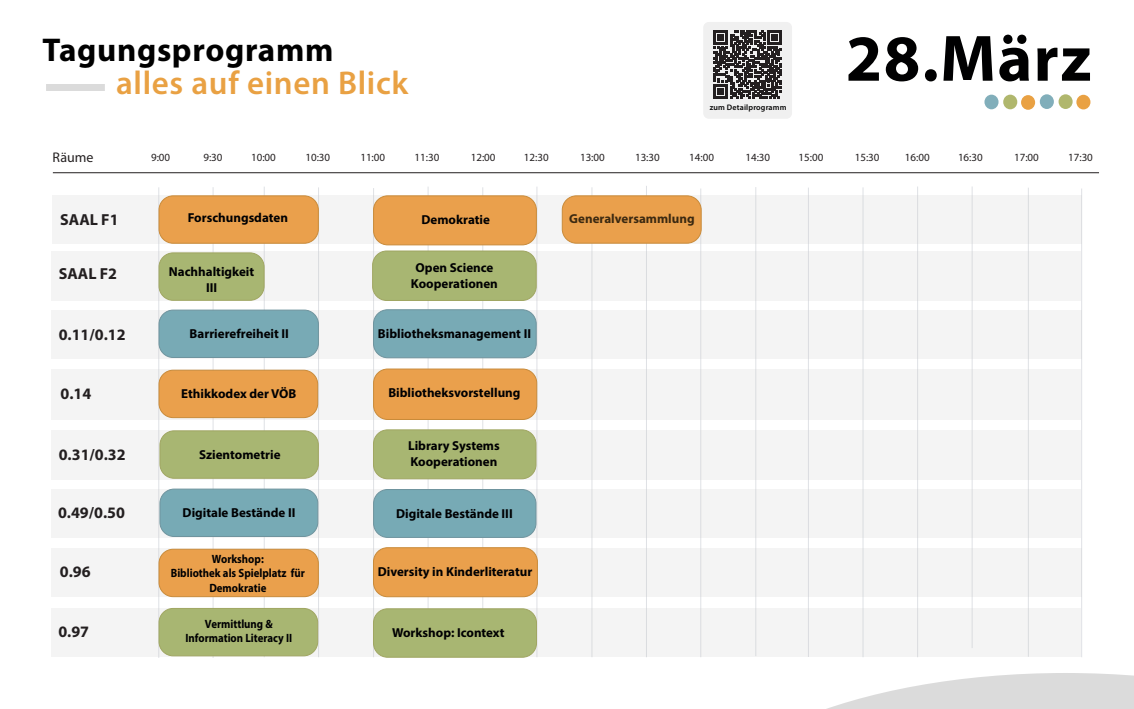
<style>
.page{position:relative;width:1134px;height:709px;background:#fff}
.page>*{position:absolute;margin:0;border:0;box-sizing:border-box;transform-origin:0 0}
.t1{font:700 66px "Myriad Pro";letter-spacing:.02em;color:#000001}
.t2{font:600 33px "Myriad Pro";letter-spacing:.02em;color:#e9a143}
.t3{font:700 33px "Myriad Pro";letter-spacing:.02em;color:#000}
.t4{font:700 16px "Myriad Pro";color:#231f20}
.t5{font:14px "Myriad Pro";color:#231f20}
.t6{font:700 13px "Myriad Pro";color:#000002}
.t7{font:700 13px "Myriad Pro";color:#3b2911}
.t8{font:700 12px/14.4px "Myriad Pro";color:#000002;text-align:center;scale:.9 1}
.t9{font:11px "Myriad Pro";color:#231f20}
.t10{font:600 8px "Myriad Pro";letter-spacing:.02em;color:#000}
</style>
<div class="page">
<hr style="left:159px;top:187px;width:1px;height:471px;background:#dfe1e5">
<hr style="left:213px;top:187px;width:1px;height:471px;background:#dfe1e5">
<hr style="left:1028px;top:188px;width:1px;height:468px;background:#dfe1e5">
<hr style="left:1081px;top:188px;width:1px;height:469px;background:#dfe1e5">
<hr style="left:537px;top:187px;width:1px;height:470px;background:#dfe1e5">
<hr style="left:646px;top:186px;width:1px;height:471px;background:#dfe1e5">
<hr style="left:592px;top:187px;width:1px;height:470px;background:#dfe1e5">
<hr style="left:700px;top:188px;width:1px;height:469px;background:#dfe1e5">
<hr style="left:808px;top:187px;width:1px;height:470px;background:#dfe1e5">
<hr style="left:755px;top:187px;width:1px;height:469px;background:#dfe1e5">
<hr style="left:863px;top:187px;width:1px;height:470px;background:#dfe1e5">
<hr style="left:972px;top:186px;width:1px;height:462px;background:#dfe1e5">
<hr style="left:917px;top:186px;width:1px;height:471px;background:#dfe1e5">
<hr style="left:264px;top:187px;width:1px;height:470px;background:#dfe1e5">
<hr style="left:318px;top:187px;width:1px;height:470px;background:#dfe1e5">
<hr style="left:373px;top:188px;width:1px;height:469px;background:#dfe1e5">
<hr style="left:428px;top:187px;width:1px;height:425px;background:#dfe1e5">
<hr style="left:482px;top:187px;width:1px;height:425px;background:#dfe1e5">
<div style="left:52px;top:251px;width:1029px;height:49px;background:#f4f4f4"></div>
<div style="left:52px;top:310px;width:1029px;height:48px;background:#f4f4f4"></div>
<div style="left:52px;top:548px;width:1029px;height:48px;background:#f4f4f4"></div>
<div style="left:52px;top:608px;width:1029px;height:49px;background:#f4f4f4"></div>
<div style="left:52px;top:196px;width:1029px;height:48px;background:#f4f4f4"></div>
<svg style="left:827px;top:673px;width:307px;height:36px"></svg>
<hr style="left:53px;top:172px;width:1046px;height:1px;background:#231f20">
<div style="left:159px;top:196px;width:159px;height:47px;background:#eaa04c;border-radius:14px"></div>
<div style="left:159px;top:195px;width:160px;height:49px;border:1px solid #c98b3a;border-radius:14px"></div>
<div style="left:374px;top:196px;width:162px;height:49px;background:#eaa04c;border-radius:14px"></div>
<div style="left:373px;top:195px;width:164px;height:50px;border:1px solid #c98b3a;border-radius:14px"></div>
<div style="left:562px;top:196px;width:139px;height:47px;background:#eaa04c;border-radius:14px"></div>
<div style="left:562px;top:195px;width:140px;height:49px;border:1px solid #c98b3a;border-radius:14px"></div>
<div style="left:373px;top:251px;width:163px;height:49px;background:#a8b672;border-radius:14px"></div>
<div style="left:372px;top:250px;width:165px;height:51px;border:1px solid #a0a662;border-radius:14px"></div>
<div style="left:373px;top:310px;width:163px;height:48px;background:#78aab5;border-radius:14px"></div>
<div style="left:373px;top:309px;width:164px;height:49px;border:1px solid #6f949e;border-radius:14px"></div>
<div style="left:1076px;top:95px;width:14px;height:14px;background:#e9a143;border-radius:50%"></div>
<div style="left:1058px;top:94px;width:15px;height:15px;background:#b0b76d;border-radius:50%"></div>
<div style="left:1040px;top:94px;width:14px;height:15px;background:#81aeba;border-radius:50%"></div>
<div style="left:1021px;top:95px;width:14px;height:15px;background:#e9a143;border-radius:50%"></div>
<div style="left:1003px;top:95px;width:14px;height:14px;background:#b0b76d;border-radius:50%"></div>
<div style="left:984px;top:95px;width:14px;height:14px;background:#81aeba;border-radius:50%"></div>
<div style="left:373px;top:547px;width:164px;height:49px;background:#eaa04c;border-radius:14px"></div>
<div style="left:373px;top:547px;width:165px;height:50px;border:1px solid #c98b3a;border-radius:14px"></div>
<div style="left:373px;top:609px;width:163px;height:48px;background:#a8b672;border-radius:14px"></div>
<div style="left:373px;top:608px;width:164px;height:49px;border:1px solid #a0a662;border-radius:14px"></div>
<div style="left:159px;top:253px;width:105px;height:47px;background:#a8b672;border-radius:14px"></div>
<div style="left:159px;top:252px;width:106px;height:49px;border:1px solid #a0a662;border-radius:14px"></div>
<div style="left:159px;top:310px;width:159px;height:47px;background:#78aab5;border-radius:14px"></div>
<div style="left:159px;top:309px;width:160px;height:49px;border:1px solid #6f949e;border-radius:14px"></div>
<div style="left:52px;top:489px;width:1029px;height:49px;background:#f4f4f4"></div>
<div style="left:374px;top:489px;width:162px;height:48px;background:#77aab5;border-radius:14px"></div>
<div style="left:373px;top:489px;width:163px;height:49px;border:1px solid #6f949e;border-radius:14px"></div>
<div style="left:160px;top:489px;width:158px;height:47px;background:#77aab5;border-radius:14px"></div>
<div style="left:159px;top:488px;width:159px;height:49px;border:1px solid #6f949e;border-radius:14px"></div>
<div style="left:52px;top:430px;width:1029px;height:50px;background:#f4f4f4"></div>
<div style="left:373px;top:430px;width:163px;height:49px;background:#a8b672;border-radius:14px"></div>
<div style="left:373px;top:429px;width:163px;height:50px;border:1px solid #a0a662;border-radius:14px"></div>
<div style="left:160px;top:431px;width:158px;height:47px;background:#a8b672;border-radius:14px"></div>
<div style="left:159px;top:430px;width:160px;height:49px;border:1px solid #a0a662;border-radius:14px"></div>
<div style="left:52px;top:369px;width:1029px;height:50px;background:#f4f4f4"></div>
<div style="left:374px;top:369px;width:163px;height:50px;background:#eaa04c;border-radius:14px"></div>
<div style="left:373px;top:368px;width:164px;height:52px;border:1px solid #c98b3a;border-radius:14px"></div>
<div style="left:159px;top:370px;width:159px;height:47px;background:#eaa04c;border-radius:14px"></div>
<div style="left:159px;top:370px;width:159px;height:48px;border:1px solid #c98b3a;border-radius:14px"></div>
<div style="left:159px;top:549px;width:159px;height:47px;background:#eaa04c;border-radius:14px"></div>
<div style="left:159px;top:549px;width:160px;height:48px;border:1px solid #c98b3a;border-radius:14px"></div>
<div style="left:159px;top:608px;width:159px;height:48px;background:#a8b672;border-radius:14px"></div>
<div style="left:159px;top:608px;width:159px;height:48px;border:1px solid #a0a662;border-radius:14px"></div>
<div style="left:46px;top:84px;width:59px;height:7px;background:#dbdbdb"></div>
<svg style="left:703px;top:22px;width:89px;height:97px;fill:#f0f0f0"></svg>
<p class="t3" style="left:43px;top:28px;width:292px">Tagungsprogramm</p>
<p class="t2" style="left:116px;top:62px;width:294px">alles auf einen Blick</p>
<p class="t10" style="left:710px;top:102px;width:78px">zum Detailprogramm</p>
<p class="t1" style="left:846px;top:15px;width:247px">28.März</p>
<p class="t5" style="left:53px;top:148px;width:42px">Räume</p>
<p class="t9" style="left:151px;top:151px;width:21px">9:00</p>
<p class="t9" style="left:203px;top:150px;width:21px">9:30</p>
<p class="t9" style="left:251px;top:150px;width:26px">10:00</p>
<p class="t9" style="left:305px;top:150px;width:26px">10:30</p>
<p class="t9" style="left:360px;top:150px;width:26px">11:00</p>
<p class="t9" style="left:414px;top:150px;width:26px">11:30</p>
<p class="t9" style="left:471px;top:150px;width:26px">12:00</p>
<p class="t9" style="left:524px;top:150px;width:26px">12:30</p>
<p class="t9" style="left:580px;top:150px;width:26px">13:00</p>
<p class="t9" style="left:635px;top:150px;width:26px">13:30</p>
<p class="t9" style="left:689px;top:150px;width:26px">14:00</p>
<p class="t9" style="left:745px;top:151px;width:26px">14:30</p>
<p class="t9" style="left:799px;top:151px;width:26px">15:00</p>
<p class="t9" style="left:855px;top:151px;width:26px">15:30</p>
<p class="t9" style="left:905px;top:151px;width:26px">16:00</p>
<p class="t9" style="left:958px;top:150px;width:26px">16:30</p>
<p class="t9" style="left:1014px;top:151px;width:26px">17:00</p>
<p class="t9" style="left:1068px;top:150px;width:26px">17:30</p>
<p class="t4" style="left:60px;top:209px;width:60px">SAAL F1</p>
<p class="t4" style="left:59px;top:263px;width:60px">SAAL F2</p>
<p class="t4" style="left:59px;top:324px;width:68px">0.11/0.12</p>
<p class="t6" style="left:188px;top:209px;width:102px">Forschungsdaten</p>
<p class="t6" style="left:421px;top:211px;width:70px">Demokratie</p>
<p class="t7" style="left:569px;top:210px;width:127px">Generalversammlung</p>
<p class="t6" style="left:415px;top:259px;width:79px">Open Science</p>
<p class="t6" style="left:411px;top:275px;width:88px">Kooperationen</p>
<p class="t6" style="left:378px;top:325px;width:155px">Bibliotheksmanagement II</p>
<p class="t6" style="left:169px;top:263px;width:87px">Nachhaltigkeit</p>
<p class="t6" style="left:206px;top:279px;width:13px">III</p>
<p class="t6" style="left:190px;top:325px;width:101px">Barrierefreiheit II</p>
<p class="t4" style="left:61px;top:383px;width:32px">0.14</p>
<p class="t6" style="left:181px;top:385px;width:117px">Ethikkodex der VÖB</p>
<p class="t6" style="left:388px;top:384px;width:134px">Bibliotheksvorstellung</p>
<p class="t4" style="left:59px;top:444px;width:68px">0.31/0.32</p>
<p class="t6" style="left:199px;top:446px;width:83px">Szientometrie</p>
<p class="t6" style="left:408px;top:437px;width:93px">Library Systems</p>
<p class="t6" style="left:410px;top:453px;width:88px">Kooperationen</p>
<p class="t4" style="left:58px;top:502px;width:68px">0.49/0.50</p>
<p class="t6" style="left:183px;top:503px;width:114px">Digitale Bestände II</p>
<p class="t6" style="left:396px;top:505px;width:118px">Digitale Bestände III</p>
<p class="t4" style="left:60px;top:561px;width:32px">0.96</p>
<p class="t4" style="left:58px;top:621px;width:32px">0.97</p>
<p class="t8" style="left:171px;top:551px;width:151px">Workshop:<br>Bibliothek als Spielplatz für<br>Demokratie</p>
<p class="t8" style="left:205px;top:616px;width:77px">Vermittlung &amp;</p>
<p class="t8" style="left:185px;top:631px;width:120px">Information Literacy II</p>
<p class="t6" style="left:378px;top:563px;width:156px">Diversity in Kinderliteratur</p>
<p class="t6" style="left:392px;top:624px;width:114px">Workshop: Icontext</p>
</div>
